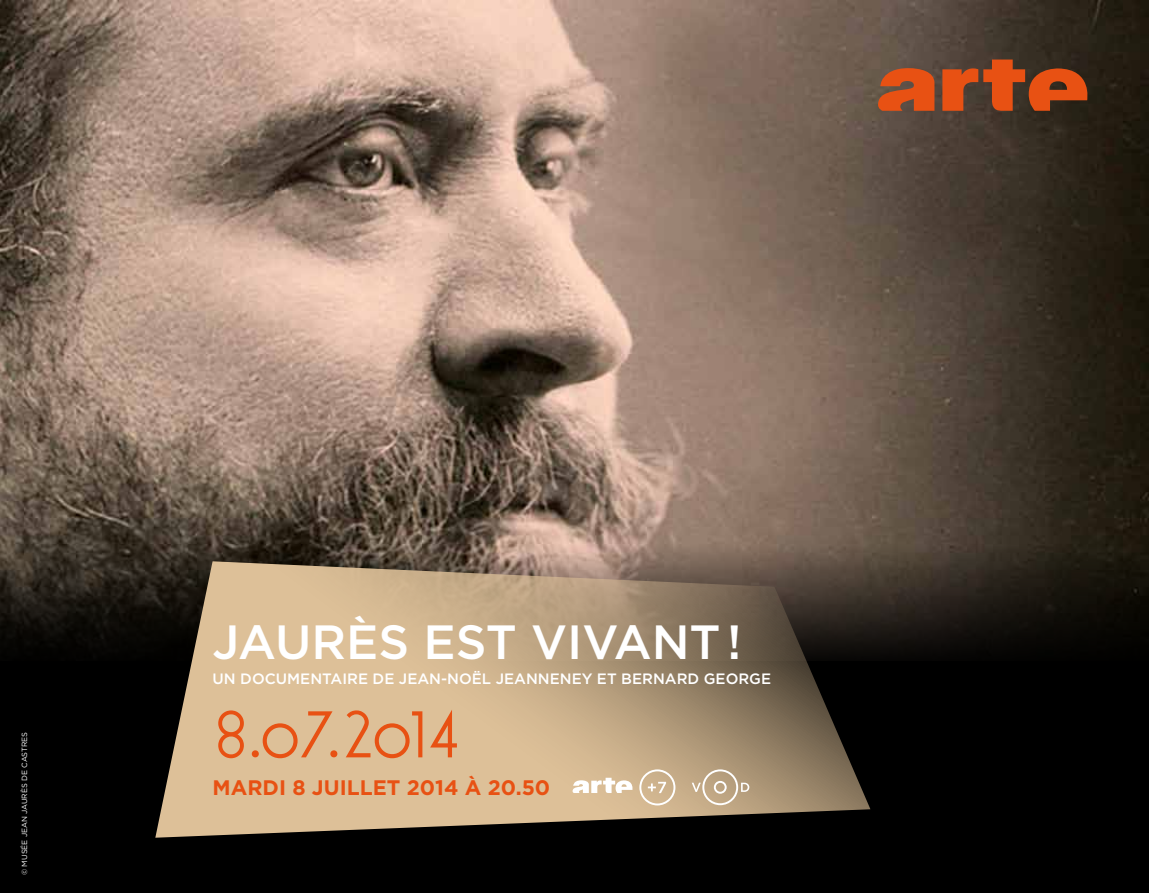
<style>
.page{position:relative;width:1149px;height:893px;background:#fff}
.page>*{position:absolute;margin:0;border:0;box-sizing:border-box;transform-origin:0 0}
.t1{font:63px "Oksana MOD";letter-spacing:-.035em;color:#e85113}
.t2{font:500 48px "Gotham";color:#fff}
.t3{font:700 21px "Gotham";color:#e85113}
.t4{font:500 15px "Gotham";color:#fff}
.t5{font:7.5px "Gotham";color:#fff}
</style>
<div class="page">
<img style="left:0;top:0;width:1148px;height:544px">
<div style="left:0;top:662px;width:1148px;height:231px;background:#000"></div>
<svg style="left:0;top:544px;width:1148px;height:118px;background:#2e2720"></svg>
<svg style="left:877px;top:60px;width:215px;height:51px;background:#9b4620"></svg>
<svg style="left:155px;top:561px;width:715px;height:277px;background:#a28d70"></svg>
<svg style="left:572px;top:769px;width:103px;height:36px;background:#dcc6a8"></svg>
<svg style="left:691px;top:769px;width:58px;height:36px;background:#c6b195"></svg>
<p class="t5" style="left:20px;top:875px;width:145px;rotate:-90deg">© Musée Jean Jaurès de Castres</p>
<h2 class="t2" style="left:212px;top:610px;width:530px">JAURÈS EST VIVANT !</h2>
<p class="t4" style="left:212px;top:669px;width:98px">UN DOCUMENTAIRE</p>
<p class="t4" style="left:372px;top:669px;width:47px">DE JEAN</p>
<p class="t4" style="left:441px;top:669px;width:75px">-NOËL JEANNENE</p>
<p class="t4" style="left:581px;top:669px;width:63px">Y ET BERNAR</p>
<p class="t4" style="left:687px;top:669px;width:62px">D GEORGE</p>
<h1 class="t1" style="left:212px;top:685px;width:251px">8.07.2014</h1>
<h3 class="t3" style="left:212px;top:773px;width:339px">MARDI 8 JUILLET 2014 À 20.50</h3>
</div>
